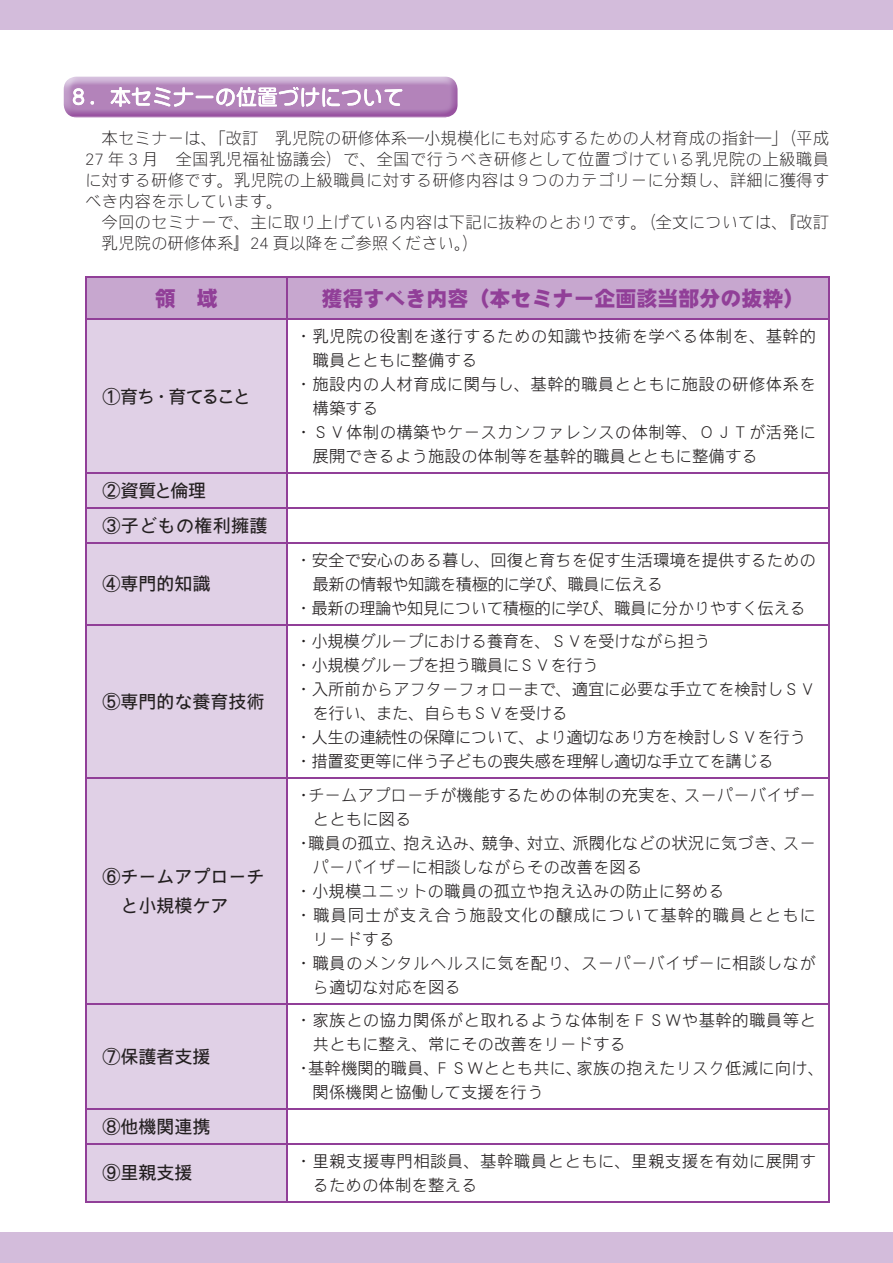
<style>
.page{position:relative;width:893px;height:1263px;background:#fff}
.page>*{position:absolute;margin:0;border:0;box-sizing:border-box;transform-origin:0 0}
.t1{font:21px "DF Gothic EB WIN RKSJ H";color:#913f98}
.t2{font:18px/28.5px "DF Gothic P Std W5 90 msp RKSJ H";color:#231f20}
.t3{font:18px/35px "DF Gothic P Std W5 90 msp RKSJ H";letter-spacing:.02em;color:#231f20}
.t4{font:18px "DF Gothic P Std W5 90 msp RKSJ H";letter-spacing:-.085em;color:#231f20}
.t5{font:16.5px "DF Gothic P Std W3 90 msp RKSJ H";color:#231f20}
.t6{font:16.5px/21px "DF Gothic P Std W2 90 msp RKSJ H";color:#231f20}
.t7{font:16.5px/24px "DF Gothic P Std W3 90 msp RKSJ H";letter-spacing:.02em;color:#231f20}
.t8{font:16.5px "DF Gothic P Std W3 90 msp RKSJ H";letter-spacing:-.035em;color:#231f20}
.t9{font:16.5px "DF Gothic P Std W3 90 msp RKSJ H";letter-spacing:.055em;color:#231f20}
</style>
<div class="page">
<div style="left:0;top:0;width:893px;height:30px;background:#d3bcdb"></div>
<div style="left:0;top:1233px;width:893px;height:30px;background:#d3bcdb"></div>
<img style="left:64px;top:77px;width:393px;height:40px">
<img style="left:130px;top:94px;width:255px;height:12px">
<img style="left:237px;top:87px;width:19px;height:20px">
<img style="left:111px;top:87px;width:19px;height:20px">
<img style="left:322px;top:88px;width:3px;height:19px">
<img style="left:313px;top:87px;width:6px;height:20px">
<img style="left:174px;top:87px;width:19px;height:20px">
<img style="left:154px;top:94px;width:15px;height:1px">
<img style="left:154px;top:95px;width:16px;height:11px">
<img style="left:259px;top:104px;width:18px;height:2px">
<img style="left:216px;top:89px;width:19px;height:17px">
<img style="left:364px;top:89px;width:10px;height:17px">
<img style="left:385px;top:89px;width:17px;height:17px">
<img style="left:132px;top:87px;width:18px;height:19px">
<img style="left:342px;top:90px;width:19px;height:16px">
<img style="left:279px;top:90px;width:14px;height:16px">
<img style="left:73px;top:88px;width:11px;height:17px">
<svg style="left:91px;top:101px;width:3px;height:4px"></svg>
<img style="left:258px;top:88px;width:19px;height:16px">
<svg style="left:244px;top:93px;width:8px;height:10px"></svg>
<svg style="left:364px;top:90px;width:17px;height:14px"></svg>
<svg style="left:196px;top:96px;width:17px;height:2px"></svg>
<img style="left:156px;top:87px;width:15px;height:6px">
<img style="left:242px;top:87px;width:14px;height:6px">
<svg style="left:327px;top:89px;width:13px;height:17px"></svg>
<svg style="left:293px;top:87px;width:20px;height:20px"></svg>
<div style="left:86px;top:278px;width:742px;height:41px;background:#c7a7cf"></div>
<div style="left:86px;top:320px;width:200px;height:881px;background:#e0d0e6"></div>
<hr style="left:85px;top:277px;width:1px;height:42px;background:#913f98">
<hr style="left:85px;top:276px;width:202px;height:2px;background:#913f98">
<hr style="left:286px;top:277px;width:1px;height:42px;background:#913f98">
<hr style="left:287px;top:276px;width:542px;height:2px;background:#913f98">
<hr style="left:828px;top:277px;width:1px;height:42px;background:#913f98">
<hr style="left:85px;top:320px;width:1px;height:152px;background:#913f98">
<hr style="left:85px;top:319px;width:202px;height:1px;background:#913f98">
<hr style="left:286px;top:320px;width:1px;height:152px;background:#913f98">
<hr style="left:287px;top:319px;width:542px;height:1px;background:#913f98">
<hr style="left:828px;top:320px;width:1px;height:152px;background:#913f98">
<hr style="left:85px;top:474px;width:1px;height:33px;background:#913f98">
<hr style="left:85px;top:472px;width:202px;height:2px;background:#913f98">
<hr style="left:286px;top:474px;width:1px;height:33px;background:#913f98">
<hr style="left:287px;top:472px;width:542px;height:2px;background:#913f98">
<hr style="left:828px;top:474px;width:1px;height:33px;background:#913f98">
<hr style="left:85px;top:509px;width:1px;height:33px;background:#913f98">
<hr style="left:85px;top:507px;width:202px;height:2px;background:#913f98">
<hr style="left:286px;top:509px;width:1px;height:33px;background:#913f98">
<hr style="left:287px;top:507px;width:542px;height:2px;background:#913f98">
<hr style="left:828px;top:509px;width:1px;height:33px;background:#913f98">
<hr style="left:85px;top:544px;width:1px;height:80px;background:#913f98">
<hr style="left:85px;top:542px;width:202px;height:2px;background:#913f98">
<hr style="left:286px;top:544px;width:1px;height:80px;background:#913f98">
<hr style="left:287px;top:542px;width:542px;height:2px;background:#913f98">
<hr style="left:828px;top:544px;width:1px;height:80px;background:#913f98">
<hr style="left:85px;top:625px;width:1px;height:152px;background:#913f98">
<hr style="left:85px;top:624px;width:202px;height:1px;background:#913f98">
<hr style="left:286px;top:625px;width:1px;height:152px;background:#913f98">
<hr style="left:287px;top:624px;width:542px;height:1px;background:#913f98">
<hr style="left:828px;top:625px;width:1px;height:152px;background:#913f98">
<hr style="left:85px;top:779px;width:1px;height:224px;background:#913f98">
<hr style="left:85px;top:777px;width:202px;height:2px;background:#913f98">
<hr style="left:286px;top:779px;width:1px;height:224px;background:#913f98">
<hr style="left:287px;top:777px;width:542px;height:2px;background:#913f98">
<hr style="left:828px;top:779px;width:1px;height:224px;background:#913f98">
<hr style="left:85px;top:1004px;width:1px;height:105px;background:#913f98">
<hr style="left:85px;top:1003px;width:202px;height:1px;background:#913f98">
<hr style="left:286px;top:1004px;width:1px;height:105px;background:#913f98">
<hr style="left:287px;top:1003px;width:542px;height:1px;background:#913f98">
<hr style="left:828px;top:1004px;width:1px;height:105px;background:#913f98">
<hr style="left:85px;top:1110px;width:1px;height:34px;background:#913f98">
<hr style="left:85px;top:1109px;width:202px;height:1px;background:#913f98">
<hr style="left:286px;top:1110px;width:1px;height:34px;background:#913f98">
<hr style="left:287px;top:1109px;width:542px;height:1px;background:#913f98">
<hr style="left:828px;top:1110px;width:1px;height:34px;background:#913f98">
<hr style="left:85px;top:1145px;width:1px;height:56px;background:#913f98">
<hr style="left:85px;top:1144px;width:202px;height:1px;background:#913f98">
<hr style="left:85px;top:1201px;width:202px;height:1px;background:#913f98">
<hr style="left:286px;top:1145px;width:1px;height:56px;background:#913f98">
<hr style="left:287px;top:1144px;width:542px;height:1px;background:#913f98">
<hr style="left:828px;top:1145px;width:1px;height:56px;background:#913f98">
<hr style="left:287px;top:1201px;width:542px;height:1px;background:#913f98">
<p class="t6" style="left:85px;top:129px;width:746px">　本セミナーは、「改訂　乳児院の研修体系―小規模化にも対応するための人材育成の指針―」（平成27 年 3 月　全国乳児福祉協議会）で、全国で行うべき研修として位置づけている乳児院の上級職員に対する研修です。乳児院の上級職員に対する研修内容は９つのカテゴリーに分類し、詳細に獲得すべき内容を示しています。<br>　今回のセミナーで、主に取り上げている内容は下記に抜粋のとおりです。（全文については、『改訂　乳児院の研修体系』24 頁以降をご参照ください。）</p>
<p class="t1" style="left:155px;top:288px;width:64px">領　域</p>
<p class="t1" style="left:322px;top:288px;width:485px">獲得すべき内容（本セミナー企画該当部分の抜粋）</p>
<p class="t4" style="left:103px;top:389px;width:150px">①育ち・育てること</p>
<p class="t3" style="left:103px;top:475px;width:166px">②資質と倫理<br>③子どもの権利擁護</p>
<p class="t2" style="left:103px;top:572px;width:110px">④専門的知識</p>
<p class="t2" style="left:103px;top:689px;width:164px">⑤専門的な養育技術</p>
<p class="t2" style="left:103px;top:864px;width:164px">⑥チームアプローチ　と小規模ケア</p>
<p class="t2" style="left:103px;top:1044px;width:110px">⑦保護者支援</p>
<p class="t7" style="left:296px;top:326px;width:522px">・乳児院の役割を遂行するための知識や技術を学べる体制を、基幹的</p>
<p class="t5" style="left:312px;top:354px;width:166px">職員とともに整備する</p>
<p class="t7" style="left:296px;top:374px;width:522px">・施設内の人材育成に関与し、基幹的職員とともに施設の研修体系を</p>
<p class="t5" style="left:312px;top:402px;width:67px">構築する</p>
<p class="t7" style="left:296px;top:422px;width:522px">・ＳＶ体制の構築やケースカンファレンスの体制等、ＯＪＴが活発に</p>
<p class="t5" style="left:312px;top:450px;width:447px">展開できるよう施設の体制等を基幹的職員とともに整備する</p>
<p class="t5" style="left:296px;top:553px;width:522px">・安全で安心のある暮し、回復と育ちを促す生活環境を提供するための</p>
<p class="t8" style="left:312px;top:577px;width:352px">最新の情報や知識を積極的に学び、職員に伝える</p>
<p class="t8" style="left:296px;top:601px;width:512px">・最新の理論や知見について積極的に学び、職員に分かりやすく伝える</p>
<p class="t8" style="left:296px;top:635px;width:416px">・小規模グループにおける養育を、ＳＶを受けながら担う</p>
<p class="t8" style="left:296px;top:659px;width:305px">・小規模グループを担う職員にＳＶを行う</p>
<p class="t5" style="left:296px;top:683px;width:522px">・入所前からアフターフォローまで、適宜に必要な手立てを検討しＳＶ</p>
<p class="t8" style="left:312px;top:707px;width:257px">を行い、また、自らもＳＶを受ける</p>
<p class="t8" style="left:296px;top:731px;width:512px">・人生の連続性の保障について、より適切なあり方を検討しＳＶを行う</p>
<p class="t8" style="left:296px;top:755px;width:480px">・措置変更等に伴う子どもの喪失感を理解し適切な手立てを講じる</p>
<p class="t5" style="left:296px;top:788px;width:522px">・チームアプローチが機能するための体制の充実を、スーパーバイザー</p>
<p class="t5" style="left:312px;top:812px;width:100px">とともに図る</p>
<p class="t5" style="left:296px;top:836px;width:522px">・職員の孤立、抱え込み、競争、対立、派閥化などの状況に気づき、スー</p>
<p class="t5" style="left:312px;top:860px;width:331px">パーバイザーに相談しながらその改善を図る</p>
<p class="t5" style="left:296px;top:884px;width:430px">・小規模ユニットの職員の孤立や抱え込みの防止に努める</p>
<p class="t9" style="left:296px;top:908px;width:522px">・職員同士が支え合う施設文化の醸成について基幹的職員とともに</p>
<p class="t5" style="left:312px;top:932px;width:84px">リードする</p>
<p class="t7" style="left:296px;top:953px;width:522px">・職員のメンタルヘルスに気を配り、スーパーバイザーに相談しなが</p>
<p class="t5" style="left:312px;top:980px;width:150px">ら適切な対応を図る</p>
<p class="t7" style="left:296px;top:1010px;width:522px">・家族との協力関係がと取れるような体制をＦＳＷや基幹的職員等と</p>
<p class="t5" style="left:312px;top:1038px;width:315px">共ともに整え、常にその改善をリードする</p>
<p class="t5" style="left:296px;top:1062px;width:530px">・基幹機関的職員、ＦＳＷととも共に、家族の抱えたリスク低減に向け、</p>
<p class="t5" style="left:312px;top:1086px;width:232px">関係機関と協働して支援を行う</p>
<p class="t2" style="left:103px;top:1114px;width:110px">⑧他機関連携</p>
<p class="t2" style="left:103px;top:1161px;width:92px">⑨里親支援</p>
<p class="t7" style="left:312px;top:1151px;width:505px;text-indent:-17px">・里親支援専門相談員、基幹職員とともに、里親支援を有効に展開するための体制を整える</p>
</div>
